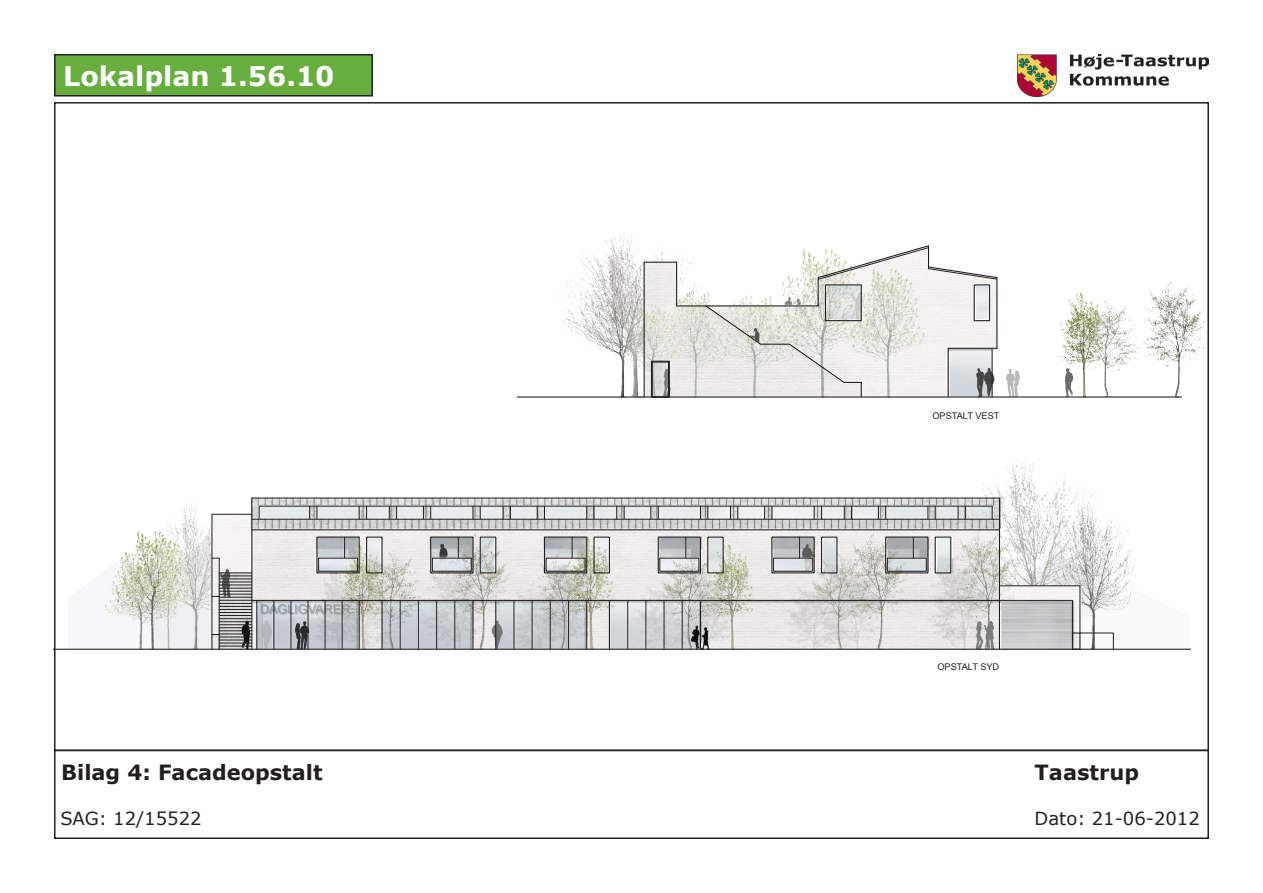
<style>
.page{position:relative;width:1263px;height:893px;background:#fff}
.page>*{position:absolute;margin:0;border:0;box-sizing:border-box;transform-origin:0 0}
.t1{font:700 27px "Verdana";color:#fff}
.t2{font:700 21px "Verdana";color:#231f20}
.t3{font:18px "Verdana";color:#231f20}
.t4{font:9.15px "Arial";color:#231f20}
</style>
<div class="page">
<div style="left:55px;top:55px;width:317px;height:41px;background:#66ae3d"></div>
<div style="left:54px;top:54px;width:319px;height:43px;border:2px solid #231f20"></div>
<img style="left:1018px;top:54px;width:191px;height:43px">
<div style="left:54px;top:750px;width:1155px;height:89px;border:2px solid #231f20"></div>
<img style="left:53px;top:420px;width:1156px;height:234px">
<hr style="left:53px;top:649px;width:1137px;height:1px;background:#231f20">
<hr style="left:252px;top:600px;width:747px;height:1px;background:#231f20">
<hr style="left:252px;top:498px;width:747px;height:1px;background:#231f20">
<hr style="left:259px;top:506px;width:733px;height:1px;background:#231f20">
<hr style="left:252px;top:519px;width:747px;height:1px;background:#231f20">
<div style="left:935px;top:537px;width:16px;height:36px;border:1px solid #231f20"></div>
<div style="left:885px;top:537px;width:43px;height:36px;border:1px solid #231f20"></div>
<div style="left:821px;top:537px;width:16px;height:36px;border:1px solid #231f20"></div>
<div style="left:771px;top:537px;width:44px;height:36px;border:1px solid #231f20"></div>
<div style="left:707px;top:537px;width:17px;height:36px;border:1px solid #231f20"></div>
<div style="left:658px;top:537px;width:43px;height:36px;border:1px solid #231f20"></div>
<div style="left:593px;top:537px;width:17px;height:36px;border:1px solid #231f20"></div>
<div style="left:544px;top:537px;width:43px;height:36px;border:1px solid #231f20"></div>
<div style="left:480px;top:537px;width:16px;height:36px;border:1px solid #231f20"></div>
<div style="left:430px;top:537px;width:43px;height:36px;border:1px solid #231f20"></div>
<div style="left:366px;top:537px;width:17px;height:36px;border:1px solid #231f20"></div>
<div style="left:316px;top:537px;width:44px;height:36px;border:1px solid #231f20"></div>
<hr style="left:252px;top:529px;width:747px;height:1px;background:#231f20">
<hr style="left:252px;top:498px;width:1px;height:32px;background:#231f20">
<hr style="left:251px;top:530px;width:1px;height:70px;background:#231f20">
<svg style="left:259px;top:506px;width:1px;height:13px"></svg>
<hr style="left:999px;top:498px;width:1px;height:32px;background:#231f20">
<hr style="left:999px;top:530px;width:1px;height:119px;background:#231f20">
<svg style="left:992px;top:506px;width:1px;height:13px"></svg>
<hr style="left:359px;top:600px;width:1px;height:49px;background:#231f20">
<hr style="left:381px;top:600px;width:2px;height:49px;background:#231f20">
<hr style="left:472px;top:600px;width:1px;height:49px;background:#231f20">
<hr style="left:495px;top:600px;width:1px;height:49px;background:#231f20">
<hr style="left:586px;top:600px;width:1px;height:49px;background:#231f20">
<hr style="left:609px;top:600px;width:1px;height:49px;background:#231f20">
<hr style="left:700px;top:600px;width:1px;height:49px;background:#231f20">
<hr style="left:627px;top:600px;width:1px;height:49px;background:#231f20">
<hr style="left:646px;top:600px;width:1px;height:49px;background:#231f20">
<hr style="left:664px;top:600px;width:1px;height:49px;background:#231f20">
<hr style="left:682px;top:600px;width:1px;height:49px;background:#231f20">
<hr style="left:514px;top:600px;width:1px;height:49px;background:#231f20">
<hr style="left:532px;top:600px;width:1px;height:49px;background:#231f20">
<hr style="left:550px;top:600px;width:1px;height:49px;background:#231f20">
<hr style="left:568px;top:600px;width:1px;height:49px;background:#231f20">
<hr style="left:400px;top:600px;width:1px;height:49px;background:#231f20">
<hr style="left:418px;top:600px;width:1px;height:49px;background:#231f20">
<hr style="left:436px;top:600px;width:1px;height:49px;background:#231f20">
<hr style="left:454px;top:600px;width:1px;height:49px;background:#231f20">
<hr style="left:291px;top:600px;width:1px;height:49px;background:#231f20">
<hr style="left:308px;top:600px;width:1px;height:49px;background:#231f20">
<hr style="left:325px;top:600px;width:1px;height:49px;background:#231f20">
<hr style="left:342px;top:600px;width:1px;height:49px;background:#231f20">
<hr style="left:274px;top:600px;width:1px;height:49px;background:#231f20">
<hr style="left:257px;top:600px;width:1px;height:49px;background:#231f20">
<hr style="left:252px;top:600px;width:1px;height:49px;background:#231f20">
<hr style="left:212px;top:514px;width:1px;height:44px;background:#231f20">
<hr style="left:219px;top:573px;width:33px;height:1px;background:#231f20">
<hr style="left:219px;top:576px;width:33px;height:1px;background:#231f20">
<hr style="left:219px;top:579px;width:33px;height:1px;background:#231f20">
<hr style="left:219px;top:582px;width:33px;height:1px;background:#231f20">
<hr style="left:219px;top:585px;width:33px;height:1px;background:#231f20">
<hr style="left:219px;top:588px;width:33px;height:1px;background:#231f20">
<hr style="left:219px;top:591px;width:33px;height:1px;background:#231f20">
<hr style="left:219px;top:594px;width:33px;height:1px;background:#231f20">
<hr style="left:219px;top:597px;width:33px;height:1px;background:#231f20">
<hr style="left:219px;top:600px;width:33px;height:1px;background:#231f20">
<hr style="left:219px;top:603px;width:33px;height:1px;background:#231f20">
<hr style="left:219px;top:606px;width:33px;height:1px;background:#231f20">
<hr style="left:219px;top:609px;width:33px;height:1px;background:#231f20">
<hr style="left:219px;top:612px;width:33px;height:1px;background:#231f20">
<hr style="left:219px;top:615px;width:33px;height:1px;background:#231f20">
<hr style="left:212px;top:514px;width:40px;height:1px;background:#231f20">
<svg style="left:211px;top:558px;width:9px;height:91px"></svg>
<div style="left:1072px;top:632px;width:8px;height:18px;border:1px solid #231f20"></div>
<svg style="left:1000px;top:585px;width:113px;height:64px"></svg>
<hr style="left:219px;top:618px;width:33px;height:1px;background:#231f20">
<hr style="left:219px;top:621px;width:33px;height:1px;background:#231f20">
<hr style="left:219px;top:624px;width:33px;height:1px;background:#231f20">
<hr style="left:219px;top:627px;width:33px;height:1px;background:#231f20">
<hr style="left:219px;top:630px;width:33px;height:1px;background:#231f20">
<hr style="left:219px;top:634px;width:33px;height:1px;background:#231f20">
<hr style="left:219px;top:637px;width:33px;height:1px;background:#231f20">
<hr style="left:219px;top:640px;width:33px;height:1px;background:#231f20">
<hr style="left:219px;top:643px;width:33px;height:1px;background:#231f20">
<hr style="left:219px;top:646px;width:33px;height:1px;background:#231f20">
<svg style="left:344px;top:537px;width:1px;height:21px"></svg>
<svg style="left:458px;top:537px;width:1px;height:21px"></svg>
<svg style="left:572px;top:537px;width:1px;height:21px"></svg>
<svg style="left:685px;top:537px;width:1px;height:21px"></svg>
<div style="left:773px;top:558px;width:40px;height:13px;border:1px solid #231f20"></div>
<svg style="left:799px;top:537px;width:1px;height:21px"></svg>
<svg style="left:913px;top:537px;width:1px;height:21px"></svg>
<svg style="left:430px;top:506px;width:1px;height:13px"></svg>
<svg style="left:423px;top:507px;width:1px;height:12px"></svg>
<svg style="left:503px;top:506px;width:1px;height:13px"></svg>
<svg style="left:510px;top:507px;width:1px;height:12px"></svg>
<svg style="left:473px;top:506px;width:1px;height:13px"></svg>
<svg style="left:480px;top:506px;width:1px;height:13px"></svg>
<svg style="left:544px;top:507px;width:1px;height:12px"></svg>
<svg style="left:537px;top:506px;width:1px;height:13px"></svg>
<svg style="left:616px;top:506px;width:1px;height:13px"></svg>
<svg style="left:624px;top:506px;width:1px;height:13px"></svg>
<svg style="left:586px;top:506px;width:1px;height:13px"></svg>
<svg style="left:594px;top:506px;width:1px;height:13px"></svg>
<svg style="left:658px;top:506px;width:1px;height:13px"></svg>
<svg style="left:651px;top:506px;width:1px;height:13px"></svg>
<svg style="left:730px;top:507px;width:1px;height:12px"></svg>
<svg style="left:737px;top:506px;width:1px;height:13px"></svg>
<svg style="left:700px;top:507px;width:1px;height:12px"></svg>
<svg style="left:707px;top:506px;width:1px;height:13px"></svg>
<svg style="left:772px;top:506px;width:1px;height:13px"></svg>
<svg style="left:764px;top:507px;width:1px;height:12px"></svg>
<svg style="left:844px;top:506px;width:1px;height:13px"></svg>
<svg style="left:851px;top:507px;width:1px;height:12px"></svg>
<svg style="left:814px;top:506px;width:1px;height:13px"></svg>
<svg style="left:821px;top:507px;width:1px;height:12px"></svg>
<svg style="left:885px;top:506px;width:1px;height:13px"></svg>
<svg style="left:878px;top:507px;width:1px;height:12px"></svg>
<svg style="left:958px;top:506px;width:1px;height:13px"></svg>
<svg style="left:965px;top:507px;width:1px;height:12px"></svg>
<svg style="left:928px;top:506px;width:1px;height:13px"></svg>
<svg style="left:935px;top:506px;width:1px;height:13px"></svg>
<svg style="left:317px;top:506px;width:1px;height:13px"></svg>
<svg style="left:309px;top:507px;width:1px;height:12px"></svg>
<svg style="left:389px;top:506px;width:1px;height:13px"></svg>
<svg style="left:396px;top:507px;width:1px;height:12px"></svg>
<svg style="left:359px;top:506px;width:1px;height:13px"></svg>
<svg style="left:366px;top:507px;width:1px;height:12px"></svg>
<img style="left:563px;top:200px;width:646px;height:198px">
<hr style="left:517px;top:396px;width:664px;height:2px;background:#231f20">
<svg style="left:643px;top:244px;width:355px;height:154px"></svg>
<p class="t1" style="left:63px;top:59px;width:273px">Lokalplan 1.56.10</p>
<p class="t4" style="left:932px;top:409px;width:68px">OPSTALT VEST</p>
<p class="t4" style="left:937px;top:661px;width:63px">OPSTALT SYD</p>
<p class="t2" style="left:61px;top:759px;width:263px">Bilag 4: Facadeopstalt</p>
<p class="t2" style="left:1035px;top:759px;width:106px">Taastrup</p>
<p class="t3" style="left:60px;top:807px;width:143px">SAG: 12/15522</p>
<p class="t3" style="left:1034px;top:807px;width:167px">Dato: 21-06-2012</p>
</div>
